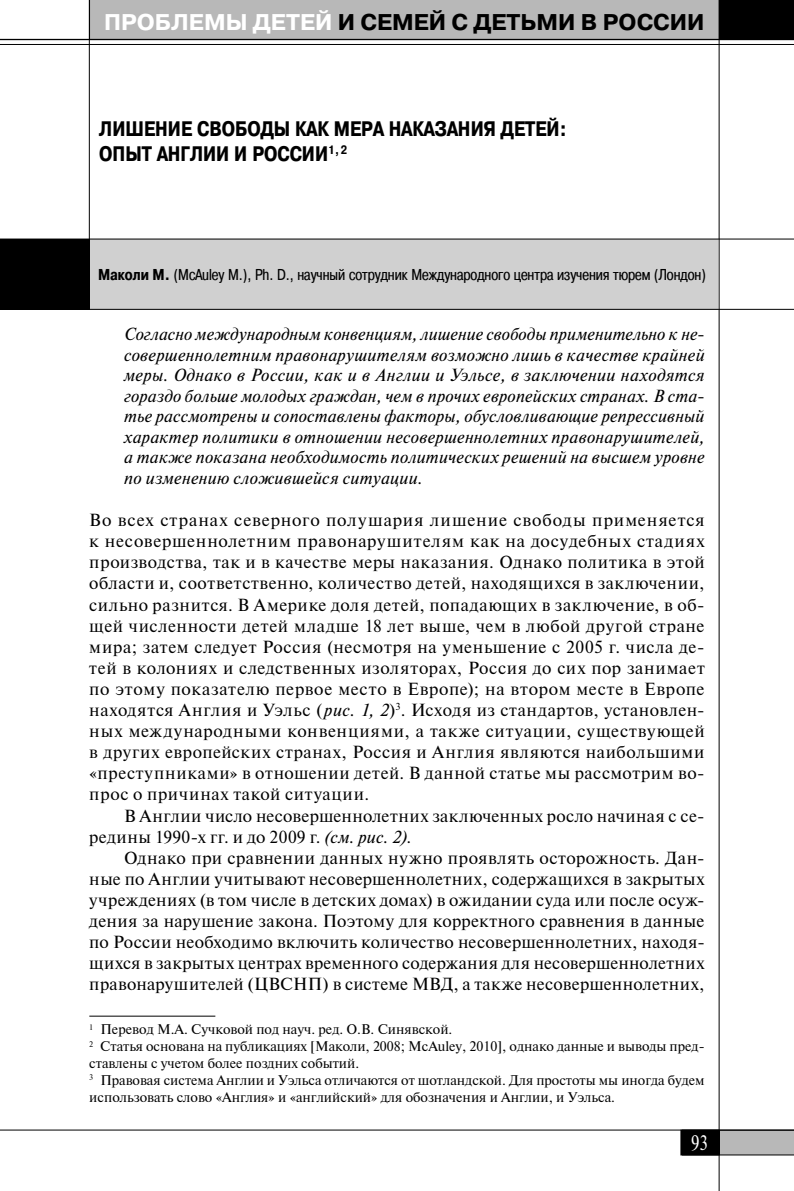
<style>
.page{position:relative;width:794px;height:1191px;background:#fff}
.page>*{position:absolute;margin:0;border:0;box-sizing:border-box;transform-origin:0 0}
.t1{font:700 22.75px "Pragmatica C";color:#000}
.t2{font:700 21px/24.7px "Pragmatica Cond C";color:#000}
.t3{font:21px "Newton";color:#fff;scale:.8 1}
.t4{font:17.5px/21.2px "Newton";letter-spacing:.02em;color:#000;text-align:justify}
.t5{font:italic 17.5px/20.7px "Newton";letter-spacing:.015em;color:#000;text-align:justify}
.t6{font:15.75px "Pragmatica Cond C";color:#000}
.t7{font:14px/16.8px "Newton";color:#000}
.s1{color:#fff}
.s2{font-weight:700}
.s3{font-style:italic}
</style>
<div class="page">
<div style="left:89px;top:239px;width:629px;height:70px;background:#d0d0d0"></div>
<hr style="left:0;top:239px;width:794px;height:1px;background:#000">
<hr style="left:0;top:309px;width:794px;height:1px;background:#000">
<div style="left:0;top:239px;width:89px;height:70px;background:#000"></div>
<div style="left:90px;top:0;width:628px;height:39px;background:#b8b8b8"></div>
<hr style="left:718px;top:0;width:1px;height:1191px;background:#000">
<div style="left:719px;top:0;width:75px;height:39px;background:#000"></div>
<hr style="left:89px;top:0;width:1px;height:307px;background:#000">
<hr style="left:0;top:39px;width:794px;height:1px;background:#000">
<hr style="left:0;top:44px;width:794px;height:1px;background:#000">
<svg style="left:719px;top:1130px;width:75px;height:25px"></svg>
<div style="left:681px;top:1130px;width:38px;height:25px;background:#000"></div>
<div style="left:680px;top:1130px;width:39px;height:25px;border:1px solid #000"></div>
<hr style="left:0;top:1129px;width:794px;height:1px;background:#000">
<hr style="left:89px;top:1015px;width:126px;height:1px;background:#000">
<h1 class="t1" style="left:104px;top:14px;width:602px"><span class="s1">ПРОБЛЕМЫ ДЕТЕЙ</span> И СЕМЕЙ С ДЕТЬМИ В РОССИИ</h1>
<p class="t2" style="left:99px;top:119px;width:469px">ЛИШЕНИЕ СВОБОДЫ КАК МЕРА НАКАЗАНИЯ ДЕТЕЙ:<br>ОПЫТ АНГЛИИ И РОССИИ<sup>1,</sup> <sup>2</sup></p>
<p class="t6" style="left:98px;top:269px;width:609px"><span class="s2">Маколи М.</span> (McAuley M.), Ph. D., научный сотрудник Международного центра изучения тюрем (Лондон)</p>
<p class="t5" style="left:124px;top:325px;width:582px">Согласно международным конвенциям, лишение свободы применительно к не&shy;совершеннолетним правонарушителям возможно лишь в качестве крайней меры. Однако в России, как и в Англии и Уэльсе, в заключении находятся гораздо больше молодых граждан, чем в прочих европейских странах. В ста&shy;тье рассмотрены и сопоставлены факторы, обусловливающие репрессивный характер политики в отношении несовершеннолетних правонарушителей, а также показана необходимость политических решений на высшем уровне по изменению сложившейся ситуации.</p>
<p class="t4" style="left:89px;top:511px;width:617px">Во всех странах северного полушария лишение свободы применяется к несовершеннолетним правонарушителям как на досудебных стадиях производства, так и в качестве меры наказания. Однако политика в этой области и, соответственно, количество детей, находящихся в заключении, сильно разнится. В Америке доля детей, попадающих в заключение, в об&shy;щей численности детей младше 18 лет выше, чем в любой другой стране мира; затем следует Россия (несмотря на уменьшение с 2005 г. числа де&shy;тей в колониях и следственных изоляторах, Россия до сих пор занимает по этому показателю первое место в Европе); на втором месте в Европе находятся Англия и Уэльс (<span class="s3">рис. 1, 2</span>)<sup>3</sup>. Исходя из стандартов, установлен&shy;ных международными конвенциями, а также ситуации, существующей в других европейских странах, Россия и Англия являются наибольшими «преступниками» в отношении детей. В данной статье мы рассмотрим во&shy;прос о причинах такой ситуации.</p>
<p class="t4" style="left:89px;top:807px;width:617px;text-indent:35px">В Англии число несовершеннолетних заключенных росло начиная с се&shy;редины 1990-х гг. и до 2009 г. <span class="s3">(см. рис. 2)</span>.</p>
<p class="t4" style="left:89px;top:849px;width:617px;text-indent:35px">Однако при сравнении данных нужно проявлять осторожность. Дан&shy;ные по Англии учитывают несовершеннолетних, содержащихся в закрытых учреждениях (в том числе в детских домах) в ожидании суда или после осуж&shy;дения за нарушение закона. Поэтому для корректного сравнения в данные по России необходимо включить количество несовершеннолетних, находя&shy;щихся в закрытых центрах временного содержания для несовершеннолетних правонарушителей (ЦВСНП) в системе МВД, а также несовершеннолетних,</p>
<p class="t7" style="left:89px;top:1022px;width:617px"><sup>1</sup> Перевод М.А. Сучковой под науч. ред. О.В. Синявской.<br><sup>2</sup> Статья основана на публикациях [Маколи, 2008; McAuley, 2010], однако данные и выводы пред&shy;ставлены с учетом более поздних событий.<br><sup>3</sup> Правовая система Англии и Уэльса отличаются от шотландской. Для простоты мы иногда будем использовать слово «Англия» и «английский» для обозначения и Англии, и Уэльса.</p>
<p class="t3" style="left:691px;top:1135px;width:23px">93</p>
</div>
